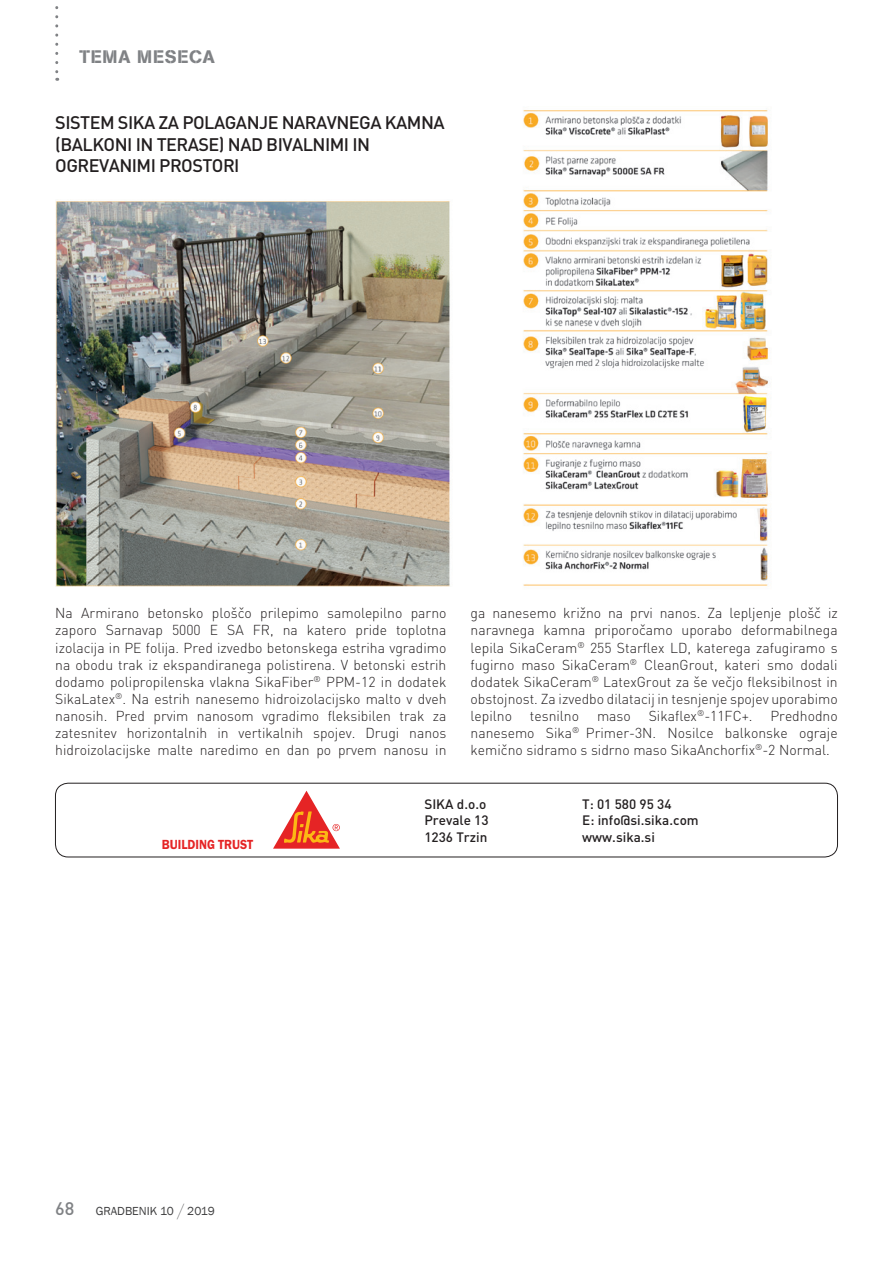
<style>
.page{position:relative;width:893px;height:1263px;background:#fff}
.page>*{position:absolute;margin:0;border:0;box-sizing:border-box;transform-origin:0 0}
.t1{font:500 18px/21.6px "DINS";letter-spacing:-.03em;color:#231f20}
.t2{font:18px "AG Book Stencil";letter-spacing:.045em;color:#808285}
.t3{font:500 18px "DINS";color:#808285}
.t4{font:300 14.25px/17.1px "DINS";color:#231f20;text-align:justify}
.t5{font:600 13.65px "Franklin Gothic";color:#e52425;scale:.9 1}
.t6{font:500 13.5px/16.2px "DINS";color:#231f20}
.t7{font:12px "Franklin Gothic";color:#3e3e3f}
.s1{font-family:"Helvetica Neue M";font-weight:200;font-size:21px}
</style>
<div class="page">
<svg style="left:55px;top:6px;width:3px;height:75px"></svg>
<img style="left:523px;top:110px;width:246px;height:476px">
<img style="left:55px;top:201px;width:395px;height:385px">
<svg style="left:273px;top:791px;width:67px;height:58px"></svg>
<div style="left:55px;top:783px;width:783px;height:74px;border:1px solid #231f20;border-radius:13px"></div>
<p class="t2" style="left:80px;top:46px;width:137px">TEMA MESECA</p>
<p class="t1" style="left:55px;top:111px;width:391px">SISTEM SIKA ZA POLAGANJE NARAVNEGA KAMNA (BALKONI IN TERASE) NAD BIVALNIMI IN<br>OGREVANIMI PROSTORI</p>
<p class="t4" style="left:55px;top:604px;width:393px">Na Armirano betonsko ploščo prilepimo samolepilno parno zaporo Sarnavap 5000 E SA FR, na katero pride toplotna izolacija in PE folija. Pred izvedbo betonskega estriha vgradimo na obodu trak iz ekspandiranega polistirena. V betonski estrih dodamo polipropilenska vlakna SikaFiber<sup>®</sup> PPM-12 in dodatek SikaLatex<sup>®</sup>. Na estrih nanesemo hidroizolacijsko malto v dveh nanosih. Pred prvim nanosom vgradimo fleksibilen trak za zatesnitev horizontalnih in vertikalnih spojev. Drugi nanos hidroizolacijske malte naredimo en dan po prvem nanosu in</p>
<p class="t4" style="left:471px;top:604px;width:369px">ga nanesemo križno na prvi nanos. Za lepljenje plošč iz naravnega kamna priporočamo uporabo deformabilnega lepila SikaCeram<sup>®</sup> 255 Starflex LD, katerega zafugiramo s fugirno maso SikaCeram<sup>®</sup> CleanGrout, kateri smo dodali dodatek SikaCeram<sup>®</sup> LatexGrout za še večjo fleksibilnost in obstojnost. Za izvedbo dilatacij in tesnjenje spojev uporabimo lepilno</p>
<p class="t4" style="left:530px;top:707px;width:51px">tesnilno</p>
<p class="t4" style="left:597px;top:707px;width:35px">maso</p>
<p class="t4" style="left:649px;top:707px;width:105px">Sikaflex<sup>®</sup>-11FC+.</p>
<p class="t4" style="left:471px;top:707px;width:369px;text-indent:300px">Predhodno nanesemo Sika<sup>®</sup> Primer-3N. Nosilce balkonske ograje kemično sidramo s sidrno maso SikaAnchorfix<sup>®</sup>-2 Normal.</p>
<p class="t5" style="left:162px;top:836px;width:103px">BUILDING TRUST</p>
<p class="t3" style="left:55px;top:1197px;width:21px">68</p>
<p class="t7" style="left:96px;top:1204px;width:121px">GRADBENIK 10 <span class="s1">/</span> 2019</p>
<p class="t6" style="left:424px;top:796px;width:16px">SIKA</p>
<p class="t6" style="left:424px;top:796px;width:66px;text-indent:32px">D.O.O<br>PREVALE 13<br>1236 TRZIN</p>
<p class="t6" style="left:582px;top:796px;width:118px">T: 01 580 95 34<br>E: INFO@SI.SIKA.COM<br>WWW.SIKA.SI</p>
</div>
